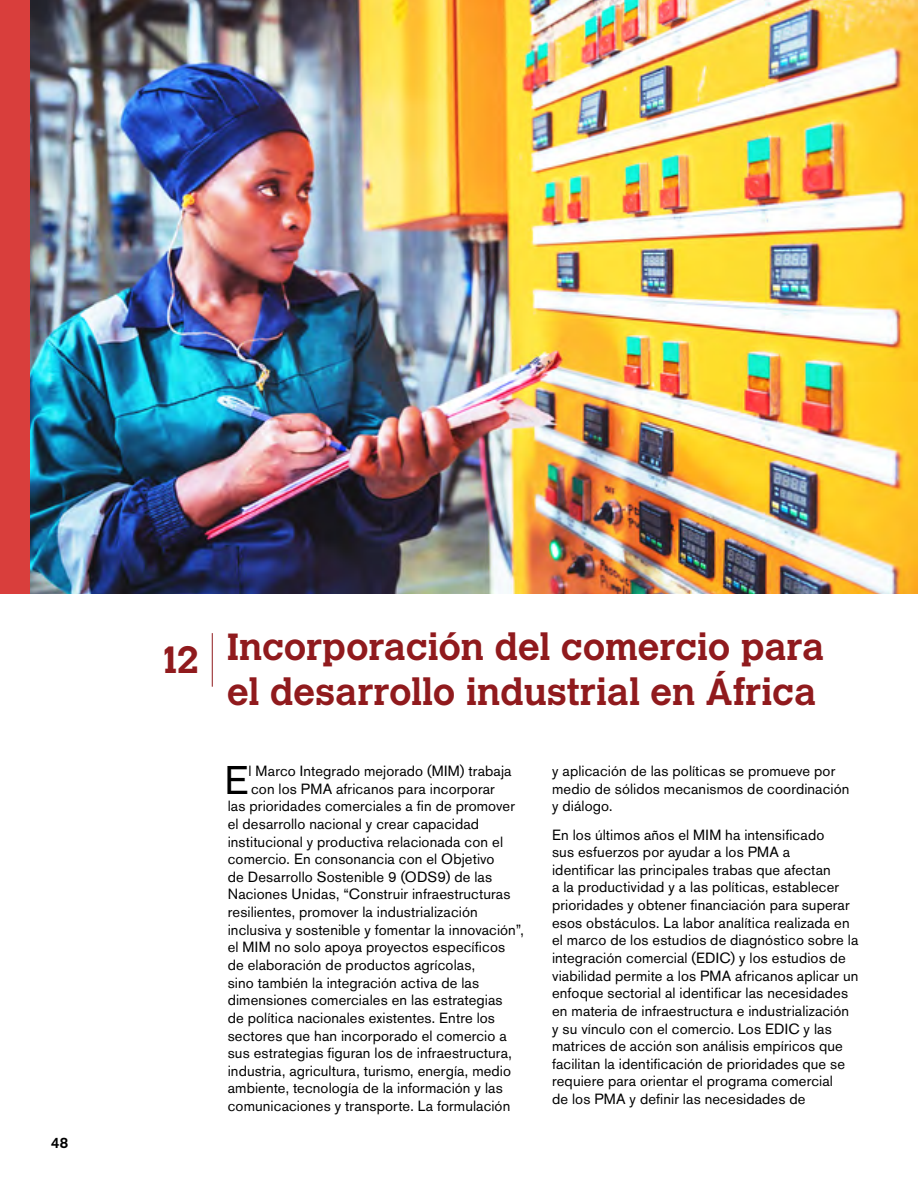
<style>
.page{position:relative;width:918px;height:1188px;background:#fff}
.page>*{position:absolute;margin:0;border:0;box-sizing:border-box;transform-origin:0 0}
.t1{font:39.75px "Akzidenz Grotesk Pro";color:#000}
.t2{font:700 37.5px/45px "Calvert MT Std";letter-spacing:-.005em;color:#901a1d;text-align:right}
.t3{font:500 15px "Akzidenz Grotesk Pro";color:#000}
.t4{font:14.7px/17.7px "Akzidenz Grotesk Pro";letter-spacing:.01em;color:#000}
</style>
<div class="page">
<img style="left:30px;top:0;width:888px;height:594px">
<div style="left:0;top:0;width:30px;height:594px;background:#d93e3c"></div>
<hr style="left:212px;top:633px;width:1px;height:54px;background:#901a1d">
<p class="t3" style="left:51px;top:1133px;width:19px">48</p>
<h2 class="t2" style="left:158px;top:623px;width:668px">12 Incorporación del comercio para el desarrollo industrial en África</h2>
<h1 class="t1" style="left:225px;top:754px;width:25px">E</h1>
<p class="t4" style="left:249px;top:762px;width:265px">l Marco Integrado mejorado (MIM) trabaja</p>
<p class="t4" style="left:251px;top:780px;width:245px">con los PMA africanos para incorporar</p>
<p class="t4" style="left:228px;top:797px;width:289px">las prioridades comerciales a fin de promover</p>
<p class="t4" style="left:228px;top:815px;width:253px">el desarrollo nacional y crear capacidad</p>
<p class="t4" style="left:228px;top:832px;width:277px">institucional y productiva relacionada con el</p>
<p class="t4" style="left:228px;top:850px;width:268px">comercio. En consonancia con el Objetivo</p>
<p class="t4" style="left:228px;top:868px;width:266px">de Desarrollo Sostenible 9 (ODS9) de las</p>
<p class="t4" style="left:228px;top:885px;width:284px">Naciones Unidas, “Construir infraestructuras</p>
<p class="t4" style="left:228px;top:903px;width:251px">resilientes, promover la industrialización</p>
<p class="t4" style="left:228px;top:921px;width:298px">inclusiva y sostenible y fomentar la innovación”,</p>
<p class="t4" style="left:228px;top:938px;width:279px">el MIM no solo apoya proyectos específicos</p>
<p class="t4" style="left:228px;top:956px;width:249px">de elaboración de productos agrícolas,</p>
<p class="t4" style="left:228px;top:974px;width:253px">sino también la integración activa de las</p>
<p class="t4" style="left:228px;top:991px;width:276px">dimensiones comerciales en las estrategias</p>
<p class="t4" style="left:228px;top:1009px;width:269px">de política nacionales existentes. Entre los</p>
<p class="t4" style="left:228px;top:1027px;width:281px">sectores que han incorporado el comercio a</p>
<p class="t4" style="left:228px;top:1044px;width:286px">sus estrategias figuran los de infraestructura,</p>
<p class="t4" style="left:228px;top:1062px;width:285px">industria, agricultura, turismo, energía, medio</p>
<p class="t4" style="left:228px;top:1079px;width:277px">ambiente, tecnología de la información y las</p>
<p class="t4" style="left:228px;top:1097px;width:284px">comunicaciones y transporte. La formulación</p>
<p class="t4" style="left:552px;top:762px;width:299px">y aplicación de las políticas se promueve por medio de sólidos mecanismos de coordinación y diálogo.</p>
<p class="t4" style="left:552px;top:825px;width:308px">En los últimos años el MIM ha intensificado<br>sus esfuerzos por ayudar a los PMA a<br>identificar las principales trabas que afectan<br>a la productividad y a las políticas, establecer prioridades y obtener financiación para superar esos obstáculos. La labor analítica realizada en el marco de los estudios de diagnóstico sobre la integración comercial (EDIC) y los estudios de viabilidad permite a los PMA africanos aplicar un enfoque sectorial al identificar las necesidades en materia de infraestructura e industrialización y su vínculo con el comercio. Los EDIC y las matrices de acción son análisis empíricos que facilitan la identificación de prioridades que se requiere para orientar el programa comercial<br>de los PMA y definir las necesidades de</p>
</div>
